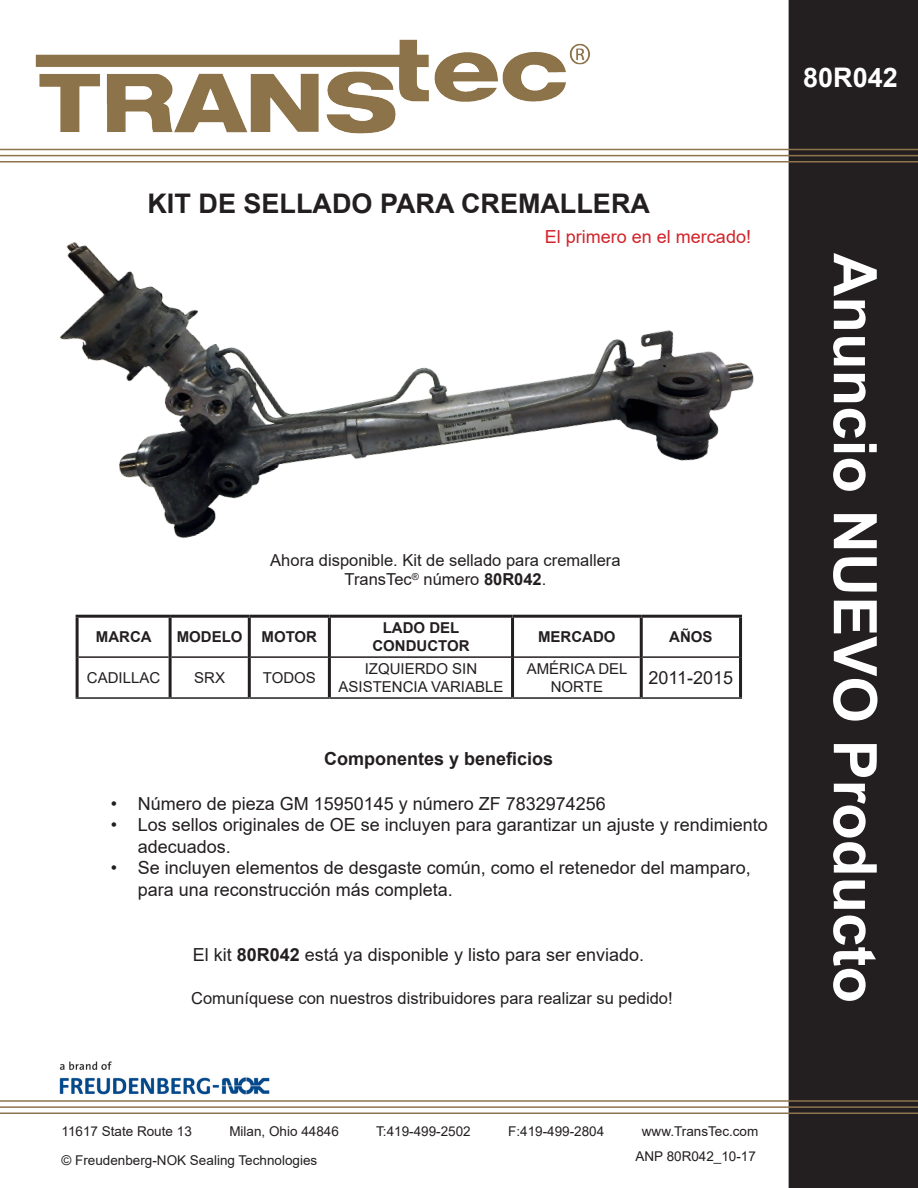
<style>
.page{position:relative;width:918px;height:1188px;background:#fff}
.page>*{position:absolute;margin:0;border:0;box-sizing:border-box;transform-origin:0 0}
.t1{font:700 60px "Arial";color:#fff}
.t2{font:700 27px "Arial";color:#231f20}
.t3{font:700 27px "Arial";color:#fff}
.t4{font:18px/21.6px "Arial";color:#231f20}
.t5{font:700 18px "Arial";color:#231f20}
.t6{font:18px "Arial";color:#d1232a}
.t7{font:16.5px "Arial";color:#231f20}
.t8{font:15px/18px "Arial";color:#231f20;text-align:center}
.t9{font:700 15px/18px "Arial";color:#231f20;text-align:center}
.t10{font:13.5px "Arial";color:#231f20}
.s1{font-weight:700}
</style>
<div class="page">
<img style="left:35px;top:39px;width:555px;height:29px">
<img style="left:59px;top:1061px;width:211px;height:34px">
<div style="left:789px;top:1px;width:128px;height:1186px;background:#231f20"></div>
<div style="left:789px;top:0;width:129px;height:1188px;border:2px solid #231f20"></div>
<hr style="left:0;top:149px;width:918px;height:1px;background:#8e744a">
<hr style="left:0;top:155px;width:918px;height:1px;background:#8e744a">
<hr style="left:0;top:161px;width:918px;height:2px;background:#8e744a">
<hr style="left:0;top:1100px;width:918px;height:2px;background:#8e744a">
<hr style="left:0;top:1106px;width:918px;height:2px;background:#8e744a">
<hr style="left:0;top:1113px;width:918px;height:1px;background:#8e744a">
<hr style="left:76px;top:697px;width:94px;height:2px;background:#231f20">
<hr style="left:170px;top:697px;width:79px;height:2px;background:#231f20">
<hr style="left:249px;top:697px;width:80px;height:2px;background:#231f20">
<hr style="left:329px;top:697px;width:184px;height:2px;background:#231f20">
<hr style="left:513px;top:697px;width:128px;height:2px;background:#231f20">
<hr style="left:641px;top:697px;width:101px;height:2px;background:#231f20">
<hr style="left:76px;top:657px;width:3px;height:40px;background:#231f20">
<hr style="left:169px;top:657px;width:3px;height:40px;background:#231f20">
<hr style="left:248px;top:657px;width:3px;height:40px;background:#231f20">
<hr style="left:328px;top:657px;width:3px;height:40px;background:#231f20">
<hr style="left:511px;top:657px;width:3px;height:40px;background:#231f20">
<hr style="left:640px;top:657px;width:3px;height:40px;background:#231f20">
<hr style="left:739px;top:657px;width:3px;height:40px;background:#231f20">
<img style="left:19px;top:68px;width:780px;height:627px">
<p class="t3" style="left:803px;top:59px;width:96px">80R042</p>
<p class="t2" style="left:148px;top:185px;width:504px">KIT DE SELLADO PARA CREMALLERA</p>
<p class="t6" style="left:545px;top:224px;width:208px">El primero en el mercado!</p>
<p class="t7" style="left:270px;top:548px;width:352px">Ahora disponible. Kit de sellado para cremallera</p>
<p class="t7" style="left:345px;top:568px;width:203px">TransTec<sup>®</sup> número <span class="s1">80R042</span>.</p>
<p class="t9" style="left:96px;top:628px;width:57px">MARCA</p>
<p class="t9" style="left:177px;top:628px;width:67px">MODELO</p>
<p class="t9" style="left:262px;top:628px;width:57px">MOTOR</p>
<p class="t9" style="left:372px;top:619px;width:99px">LADO DEL<br>CONDUCTOR</p>
<p class="t9" style="left:538px;top:628px;width:79px">MERCADO</p>
<p class="t9" style="left:669px;top:628px;width:45px">AÑOS</p>
<p class="t8" style="left:87px;top:669px;width:75px">CADILLAC</p>
<p class="t8" style="left:194px;top:669px;width:32px">SRX</p>
<p class="t8" style="left:263px;top:669px;width:55px">TODOS</p>
<p class="t8" style="left:527px;top:660px;width:102px">AMÉRICA DEL<br>NORTE</p>
<p class="t4" style="left:649px;top:667px;width:86px">2011-2015</p>
<p class="t8" style="left:365px;top:660px;width:114px">IZQUIERDO SIN</p>
<p class="t8" style="left:339px;top:678px;width:166px">ASISTENCIA VARIABLE</p>
<p class="t5" style="left:324px;top:746px;width:231px">Componentes y beneficios</p>
<p class="t4" style="left:111px;top:792px;width:497px">• Número de pieza GM 15950145 y número ZF 7832974256</p>
<p class="t4" style="left:138px;top:814px;width:632px;text-indent:-27px">• Los sellos originales de OE se incluyen para garantizar un ajuste y rendimiento adecuados.</p>
<p class="t4" style="left:138px;top:857px;width:615px;text-indent:-27px">• Se incluyen elementos de desgaste común, como el retenedor del mamparo, para una reconstrucción más completa.</p>
<p class="t4" style="left:193px;top:944px;width:453px">El kit <span class="s1">80R042</span> está ya disponible y listo para ser enviado.</p>
<p class="t7" style="left:191px;top:987px;width:483px">Comuníquese con nuestros distribuidores para realizar su pedido!</p>
<p class="t1" style="left:897px;top:253px;width:752px;rotate:90deg">Anuncio NUEVO Producto</p>
<p class="t10" style="left:62px;top:1122px;width:132px">11617 State Route 13</p>
<p class="t10" style="left:229px;top:1122px;width:111px">Milan, Ohio 44846</p>
<p class="t10" style="left:376px;top:1122px;width:96px">T:419-499-2502</p>
<p class="t10" style="left:508px;top:1122px;width:98px">F:419-499-2804</p>
<p class="t10" style="left:642px;top:1122px;width:118px">www.TransTec.com</p>
<p class="t10" style="left:62px;top:1151px;width:257px">© Freudenberg-NOK Sealing Technologies</p>
<p class="t10" style="left:635px;top:1147px;width:122px">ANP 80R042_10-17</p>
</div>
